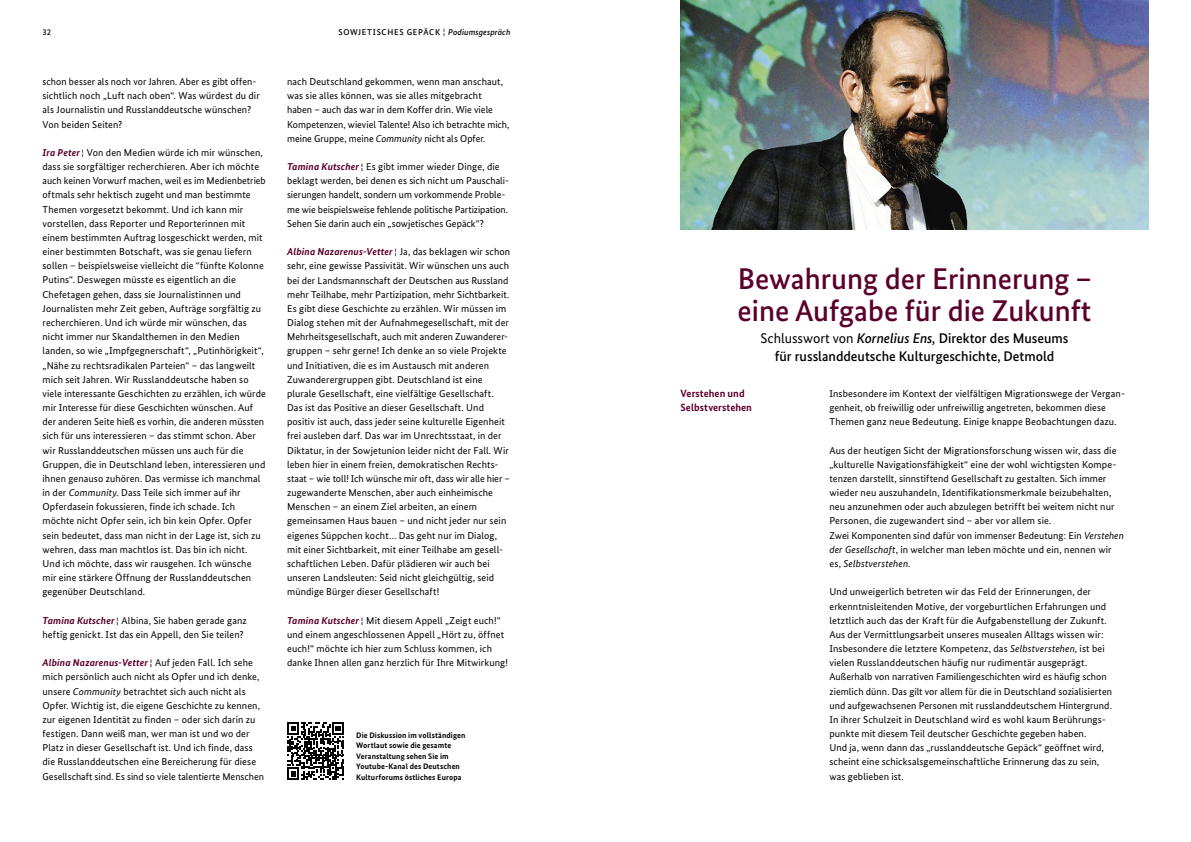
<style>
.page{position:relative;width:1191px;height:842px;background:#fff}
.page>*{position:absolute;margin:0;border:0;box-sizing:border-box;transform-origin:0 0}
.t1{font:500 30px/32px "Bundes Sans";color:#5b002c}
.t2{font:500 14px/18px "Bundes Sans";color:#000;text-align:center}
.t3{font:700 10.5px/14.2px "Bundes Sans";letter-spacing:.005em;color:#5b002c}
.t4{font:10px/14.2px "Bundes Sans";letter-spacing:.01em;color:#000}
.t5{font:500 8.5px "Bundes Sans";letter-spacing:.08em;color:#000}
.t6{font:700 8px/10.5px "Bundes Sans";letter-spacing:.015em;color:#000}
.s1{font-weight:700;font-style:italic;color:#5b002c}
.s2{font-weight:500;font-size:8.5px}
.s3{font-style:italic}
.s4{color:#5b002c}
.s5{font-weight:400}
</style>
<div class="page">
<svg style="left:287px;top:722px;width:57px;height:57px"></svg>
<img style="left:680px;top:0;width:468px;height:230px">
<p class="t5" style="left:43px;top:27px;width:10px">32</p>
<p class="t4" style="left:43px;top:74px;width:219px">schon besser als noch vor Jahren. Aber es gibt offen&shy;sichtlich noch „Luft nach oben“. Was würdest du dir als Journalistin und Russlanddeutsche wünschen?<br>Von beiden Seiten?</p>
<p class="t4" style="left:43px;top:145px;width:225px"><span class="s1">Ira Peter</span> <span class="s2">¦</span> Von den Medien würde ich mir wünschen, dass sie sorgfältiger recherchieren. Aber ich möchte auch keinen Vorwurf machen, weil es im Medienbetrieb oftmals sehr hektisch zugeht und man bestimmte Themen vorgesetzt bekommt. Und ich kann mir vorstellen, dass Reporter und Reporterinnen mit einem bestimmten Auftrag losgeschickt werden, mit einer bestimmten Botschaft, was sie genau liefern sollen – beispielsweise vielleicht die “fünfte Kolonne Putins“. Deswegen müsste es eigentlich an die Chefetagen gehen, dass sie Journalistinnen und Journalisten mehr Zeit geben, Aufträge sorgfältig zu recherchieren. Und ich würde mir wünschen, das nicht immer nur Skandalthemen in den Medien landen, so wie „Impfgegnerschaft“, „Putinhörigkeit“, „Nähe zu rechtsradikalen Parteien“ – das langweilt mich seit Jahren. Wir Russlanddeutsche haben so viele interessante Geschichten zu erzählen, ich würde mir Interesse für diese Geschichten wünschen. Auf der anderen Seite hieß es vorhin, die anderen müssten sich für uns interessieren – das stimmt schon. Aber wir Russlanddeutschen müssen uns auch für die Gruppen, die in Deutschland leben, interessieren und ihnen genauso zuhören. Das vermisse ich manchmal in der <span class="s3">Community</span>. Dass Teile sich immer auf ihr Opferdasein fokussieren, finde ich schade. Ich möchte nicht Opfer sein, ich bin kein Opfer. Opfer sein bedeutet, dass man nicht in der Lage ist, sich zu wehren, dass man machtlos ist. Das bin ich nicht.<br>Und ich möchte, dass wir rausgehen. Ich wünsche mir eine stärkere Öffnung der Russlanddeutschen gegenüber Deutschland.</p>
<p class="t4" style="left:43px;top:613px;width:206px"><span class="s1">Tamina Kutscher</span> <span class="s2">¦</span> Albina, Sie haben gerade ganz heftig genickt. Ist das ein Appell, den Sie teilen?</p>
<p class="t4" style="left:43px;top:656px;width:223px"><span class="s1">Albina Nazarenus-Vetter</span> <span class="s2">¦</span> Auf jeden Fall. Ich sehe mich persönlich auch nicht als Opfer und ich denke, unsere <span class="s3">Community</span> betrachtet sich auch nicht als Opfer. Wichtig ist, die eigene Geschichte zu kennen, zur eigenen Identität zu finden – oder sich darin zu festigen. Dann weiß man, wer man ist und wo der Platz in dieser Gesellschaft ist. Und ich finde, dass die Russlanddeutschen eine Bereicherung für diese Gesellschaft sind. Es sind so viele talentierte Menschen</p>
<p class="t5" style="left:338px;top:27px;width:173px">SOWJETISCHES GEPÄCK <span class="s4">¦</span> <span class="s3">Podiumsgespräch</span></p>
<p class="t4" style="left:287px;top:74px;width:224px">nach Deutschland gekommen, wenn man anschaut, was sie alles können, was sie alles mitgebracht<br>haben – auch das war in dem Koffer drin. Wie viele Kompetenzen, wieviel Talente! Also ich betrachte mich, meine Gruppe, meine <span class="s3">Community</span> nicht als Opfer.</p>
<p class="t4" style="left:287px;top:159px;width:222px"><span class="s1">Tamina Kutscher</span> <span class="s2">¦</span> Es gibt immer wieder Dinge, die beklagt werden, bei denen es sich nicht um Pauschali&shy;sierungen handelt, sondern um vorkommende Proble&shy;me wie beispielsweise fehlende politische Partizipation.<br>Sehen Sie darin auch ein „sowjetisches Gepäck“?</p>
<p class="t4" style="left:287px;top:244px;width:225px"><span class="s1">Albina Nazarenus-Vetter</span> <span class="s2">¦</span> Ja, das beklagen wir schon sehr, eine gewisse Passivität. Wir wünschen uns auch bei der Landsmannschaft der Deutschen aus Russland mehr Teilhabe, mehr Partizipation, mehr Sichtbarkeit.<br>Es gibt diese Geschichte zu erzählen. Wir müssen im Dialog stehen mit der Aufnahmegesellschaft, mit der Mehrheitsgesellschaft, auch mit anderen Zuwanderer&shy;gruppen – sehr gerne! Ich denke an so viele Projekte und Initiativen, die es im Austausch mit anderen Zuwanderergruppen gibt. Deutschland ist eine plurale Gesellschaft, eine vielfältige Gesellschaft.<br>Das ist das Positive an dieser Gesellschaft. Und positiv ist auch, dass jeder seine kulturelle Eigenheit frei ausleben darf. Das war im Unrechtsstaat, in der Diktatur, in der Sowjetunion leider nicht der Fall. Wir leben hier in einem freien, demokratischen Rechts&shy;staat – wie toll! Ich wünsche mir oft, dass wir alle hier – zugewanderte Menschen, aber auch einheimische Menschen – an einem Ziel arbeiten, an einem gemeinsamen Haus bauen – und nicht jeder nur sein eigenes Süppchen kocht… Das geht nur im Dialog, mit einer Sichtbarkeit, mit einer Teilhabe am gesell&shy;schaftlichen Leben. Dafür plädieren wir auch bei unseren Landsleuten: Seid nicht gleichgültig, seid mündige Bürger dieser Gesellschaft!</p>
<p class="t4" style="left:287px;top:613px;width:222px"><span class="s1">Tamina Kutscher</span> <span class="s2">¦</span> Mit diesem Appell „Zeigt euch!“ und einem angeschlossenen Appell „Hört zu, öffnet euch!“ möchte ich hier zum Schluss kommen, ich danke Ihnen allen ganz herzlich für Ihre Mitwirkung!</p>
<p class="t6" style="left:356px;top:730px;width:111px">Die Diskussion im vollständigen<br>Wortlaut sowie die gesamte<br>Veranstaltung sehen Sie im<br>Youtube-Kanal des Deutschen<br>Kulturforums östliches Europa</p>
<h1 class="t1" style="left:737px;top:262px;width:356px">Bewahrung der Erinnerung – eine Aufgabe für die Zukunft</h1>
<h2 class="t2" style="left:760px;top:329px;width:309px"><span class="s5">Schlusswort von</span> <span class="s3">Kornelius Ens,</span> Direktor des Museums für russlanddeutsche Kulturgeschichte, Detmold</h2>
<p class="t3" style="left:680px;top:386px;width:73px">Verstehen und<br>Selbstverstehen</p>
<p class="t4" style="left:829px;top:386px;width:297px">Insbesondere im Kontext der vielfältigen Migrationswege der Vergan&shy;genheit, ob freiwillig oder unfreiwillig angetreten, bekommen diese<br>Themen ganz neue Bedeutung. Einige knappe Beobachtungen dazu.</p>
<p class="t4" style="left:829px;top:443px;width:296px">Aus der heutigen Sicht der Migrationsforschung wissen wir, dass die „kulturelle Navigationsfähigkeit“ eine der wohl wichtigsten Kompe&shy;tenzen darstellt, sinnstiftend Gesellschaft zu gestalten. Sich immer wieder neu auszuhandeln, Identifikationsmerkmale beizubehalten, neu anzunehmen oder auch abzulegen betrifft bei weitem nicht nur Personen, die zugewandert sind – aber vor allem sie.<br>Zwei Komponenten sind dafür von immenser Bedeutung: Ein <span class="s3">Verstehen der Gesellschaft</span>, in welcher man leben möchte und ein, nennen wir es, <span class="s3">Selbstverstehen</span>.</p>
<p class="t4" style="left:829px;top:585px;width:284px">Und unweigerlich betreten wir das Feld der Erinnerungen, der erkenntnisleitenden Motive, der vorgeburtlichen Erfahrungen und letztlich auch das der Kraft für die Aufgabenstellung der Zukunft.<br>Aus der Vermittlungsarbeit unseres musealen Alltags wissen wir:<br>Insbesondere die letztere Kompetenz, das <span class="s3">Selbstverstehen</span>, ist bei vielen Russlanddeutschen häufig nur rudimentär ausgeprägt.<br>Außerhalb von narrativen Familiengeschichten wird es häufig schon ziemlich dünn. Das gilt vor allem für die in Deutschland sozialisierten und aufgewachsenen Personen mit russlanddeutschem Hintergrund.<br>In ihrer Schulzeit in Deutschland wird es wohl kaum Berührungs&shy;punkte mit diesem Teil deutscher Geschichte gegeben haben.<br>Und ja, wenn dann das „russlanddeutsche Gepäck“ geöffnet wird, scheint eine schicksalsgemeinschaftliche Erinnerung das zu sein, was geblieben ist.</p>
</div>
